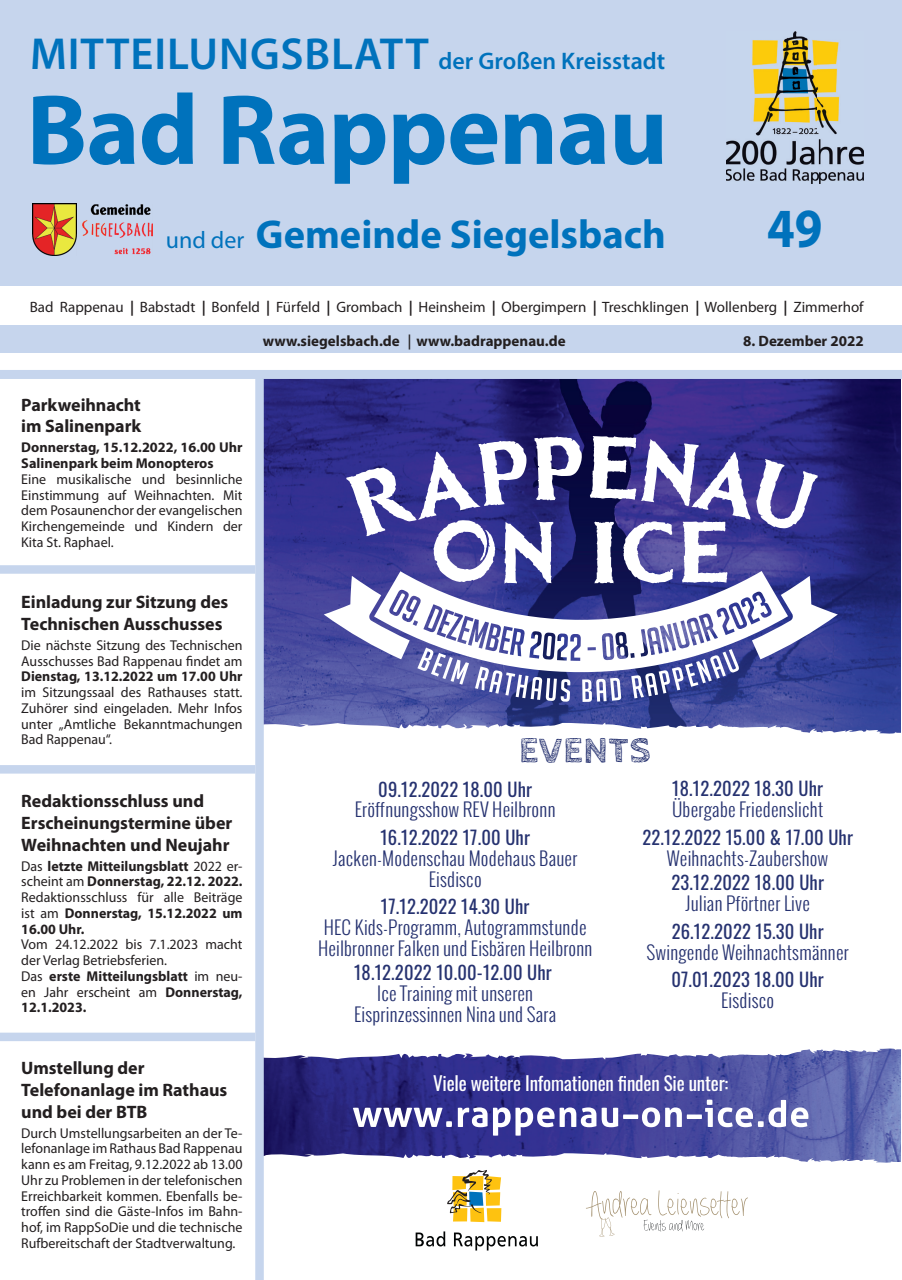
<style>
.page{position:relative;width:902px;height:1280px;background:#fff}
.page>*{position:absolute;margin:0;border:0;box-sizing:border-box;transform-origin:0 0}
.t1{font:700 100.5px "Myriad Pro";letter-spacing:-.01em;color:#0072bc}
.t2{font:700 55.5px "Myriad Pro";color:#0072bc;scale:.9 1}
.t3{font:700 40.5px "Myriad Pro";color:#0072bc}
.t4{font:700 37.05px "Cabin Sketch";letter-spacing:.025em;color:#263270}
.t5{font:600 24px "Myriad Pro";color:#0072bc}
.t6{font:19.05px "Oswald";letter-spacing:-.01em;color:#fff}
.t7{font:300 18.6px/20.7px "Oswald";letter-spacing:.01em;color:#263270;text-align:center}
.t8{font:18.6px "Oswald";letter-spacing:.01em;color:#263270}
.t9{font:700 18px/21.8px "Myriad Pro";letter-spacing:-.005em;color:#231f20}
.t10{font:15px "Myriad Pro";color:#231f20}
.t11{font:700 15px "Myriad Pro";color:#231f20}
.t12{font:14.25px/15.8px "Myriad Pro";color:#231f20;text-align:justify}
.t13{font:700 14.25px/15.8px "Myriad Pro";color:#231f20;text-align:justify}
.s1{font-size:45px}
.s2{font-weight:400;font-size:24px}
.s3{font-weight:700;font-style:italic}
.s4{font-family:"Futura BT";font-weight:500}
.s5{font-weight:400}
.s6{font-weight:700}
</style>
<div class="page">
<img style="left:264px;top:379px;width:636px;height:774px">
<svg style="left:264px;top:722px;width:636px;height:337px"></svg>
<svg style="left:264px;top:1153px;width:636px;height:98px"></svg>
<svg style="left:353px;top:1108px;width:99px;height:19px"></svg>
<svg style="left:458px;top:1107px;width:29px;height:20px"></svg>
<svg style="left:493px;top:1099px;width:315px;height:37px"></svg>
<svg style="left:447px;top:1169px;width:54px;height:53px"></svg>
<svg style="left:415px;top:1231px;width:123px;height:19px"></svg>
<svg style="left:586px;top:1190px;width:162px;height:47px"></svg>
<svg style="left:324px;top:436px;width:513px;height:266px"></svg>
<div style="left:0;top:370px;width:901px;height:9px;background:#c6d5ed"></div>
<div style="left:255px;top:378px;width:9px;height:902px;background:#c6d5ed"></div>
<div style="left:0;top:565px;width:255px;height:9px;background:#c6d5ed"></div>
<div style="left:0;top:765px;width:255px;height:9px;background:#c6d5ed"></div>
<div style="left:0;top:1033px;width:255px;height:8px;background:#c6d5ed"></div>
<div style="left:0;top:326px;width:901px;height:27px;background:#c6d5ed"></div>
<div style="left:0;top:0;width:901px;height:286px;background:#c6d5ed"></div>
<img style="left:33px;top:204px;width:44px;height:51px">
<img style="left:82px;top:204px;width:70px;height:51px">
<img style="left:726px;top:32px;width:137px;height:152px">
<h3 class="t5" style="left:30px;top:45px;width:636px"><span class="s1">MITTEILUNGSBLATT</span> der Großen Kreisstadt</h3>
<h1 class="t1" style="left:27px;top:64px;width:642px">Bad Rappenau</h1>
<h3 class="t3" style="left:166px;top:208px;width:501px"><span class="s2">und der</span> Gemeinde Siegelsbach</h3>
<h2 class="t2" style="left:767px;top:192px;width:63px">49</h2>
<p class="t10" style="left:30px;top:297px;width:835px">Bad Rappenau <span class="s3">|</span> Babstadt <span class="s3">|</span> Bonfeld <span class="s3">|</span> Fürfeld <span class="s3">|</span> Grombach <span class="s3">|</span> Heinsheim <span class="s3">|</span> Obergimpern <span class="s3">|</span> Treschklingen <span class="s3">|</span> Wollenberg <span class="s3">|</span> Zimmerhof</p>
<p class="t11" style="left:263px;top:331px;width:304px">www.siegelsbach.de <span class="s4">|</span> www.badrappenau.de</p>
<p class="t11" style="left:743px;top:331px;width:122px">8. Dezember 2022</p>
<p class="t9" style="left:21px;top:393px;width:121px">Parkweihnacht im Salinenpark</p>
<p class="t13" style="left:21px;top:439px;width:223px">Donnerstag, 15.12.2022, 16.00 Uhr<br>Salinenpark beim Monopteros</p>
<p class="t12" style="left:21px;top:471px;width:223px">Eine musikalische und besinnliche Einstimmung auf Weihnachten. Mit dem Posaunenchor der evangelischen Kirchengemeinde und Kindern der Kita St. Raphael.</p>
<p class="t9" style="left:21px;top:590px;width:208px">Einladung zur Sitzung des<br>Technischen Ausschusses</p>
<p class="t12" style="left:21px;top:637px;width:223px">Die nächste Sitzung des Technischen<br>Ausschusses Bad Rappenau findet am</p>
<p class="t13" style="left:21px;top:668px;width:223px">Dienstag, 13.12.2022 um 17.00 Uhr</p>
<p class="t12" style="left:21px;top:684px;width:223px">im Sitzungssaal des Rathauses statt.<br>Zuhörer sind eingeladen. Mehr Infos unter „Amtliche Bekanntmachungen Bad Rappenau“.</p>
<p class="t9" style="left:21px;top:790px;width:212px">Redaktionsschluss und<br>Erscheinungstermine über<br>Weihnachten und Neujahr</p>
<p class="t13" style="left:21px;top:857px;width:223px"><span class="s5">Das</span> letzte Mitteilungsblatt <span class="s5">2022 er&shy;scheint am</span> Donnerstag, 22.12. 2022.<br><span class="s5">Redaktionsschluss für alle Beiträge ist am</span> Donnerstag, 15.12.2022 um 16.00 Uhr.</p>
<p class="t12" style="left:21px;top:936px;width:223px;text-align:left">Vom 24.12.2022 bis 7.1.2023 macht der Verlag Betriebsferien.<br>Das <span class="s6">erste Mitteilungsblatt</span> im neu&shy;en Jahr erscheint am <span class="s6">Donnerstag,<br>12.1.2023.</span></p>
<p class="t9" style="left:21px;top:1056px;width:207px">Umstellung der<br>Telefonanlage im Rathaus und bei der BTB</p>
<p class="t12" style="left:21px;top:1125px;width:223px">Durch Umstellungsarbeiten an der Te&shy;lefonanlage im Rathaus Bad Rappenau kann es am Freitag, 9.12.2022 ab 13.00<br>Uhr zu Problemen in der telefonischen Erreichbarkeit kommen. Ebenfalls be&shy;troffen sind die Gäste-Infos im Bahn&shy;hof, im RappSoDie und die technische Rufbereitschaft der Stadtverwaltung.</p>
<h3 class="t4" style="left:519px;top:730px;width:133px">EVENTS</h3>
<h3 class="t8" style="left:378px;top:772px;width:155px">09.12.2022 18.00 Uhr</h3>
<h3 class="t7" style="left:355px;top:799px;width:202px">Eröffnungsshow REV Heilbronn</h3>
<h3 class="t8" style="left:380px;top:821px;width:151px">16.12.2022 17.00 Uhr</h3>
<h3 class="t7" style="left:333px;top:847px;width:246px">Jacken-Modenschau Modehaus Bauer<br>Eisdisco</h3>
<h3 class="t8" style="left:381px;top:890px;width:150px">17.12.2022 14.30 Uhr</h3>
<h3 class="t7" style="left:318px;top:917px;width:276px">HEC Kids-Programm, Autogrammstunde<br>Heilbronner Falken und Eisbären Heilbronn</h3>
<h3 class="t8" style="left:354px;top:956px;width:199px">18.12.2022 10.00-12.00 Uhr</h3>
<h3 class="t7" style="left:354px;top:983px;width:204px">Ice Training mit unseren<br>Eisprinzessinnen Nina und Sara</h3>
<h3 class="t8" style="left:672px;top:772px;width:152px">18.12.2022 18.30 Uhr</h3>
<h3 class="t7" style="left:672px;top:799px;width:153px">Übergabe Friedenslicht</h3>
<h3 class="t8" style="left:642px;top:821px;width:212px">22.12.2022 15.00 &amp; 17.00 Uhr</h3>
<h3 class="t7" style="left:667px;top:847px;width:163px">Weihnachts-Zaubershow</h3>
<h3 class="t8" style="left:671px;top:866px;width:154px">23.12.2022 18.00 Uhr</h3>
<h3 class="t7" style="left:685px;top:893px;width:126px">Julian Pförtner Live</h3>
<h3 class="t8" style="left:671px;top:915px;width:153px">26.12.2022 15.30 Uhr</h3>
<h3 class="t7" style="left:646px;top:941px;width:204px">Swingende Weihnachtsmänner</h3>
<h3 class="t8" style="left:671px;top:963px;width:154px">07.01.2023 18.00 Uhr</h3>
<h3 class="t7" style="left:721px;top:990px;width:55px">Eisdisco</h3>
<h3 class="t6" style="left:433px;top:1066px;width:297px">Viele weitere Infomationen finden Sie unter:</h3>
</div>
